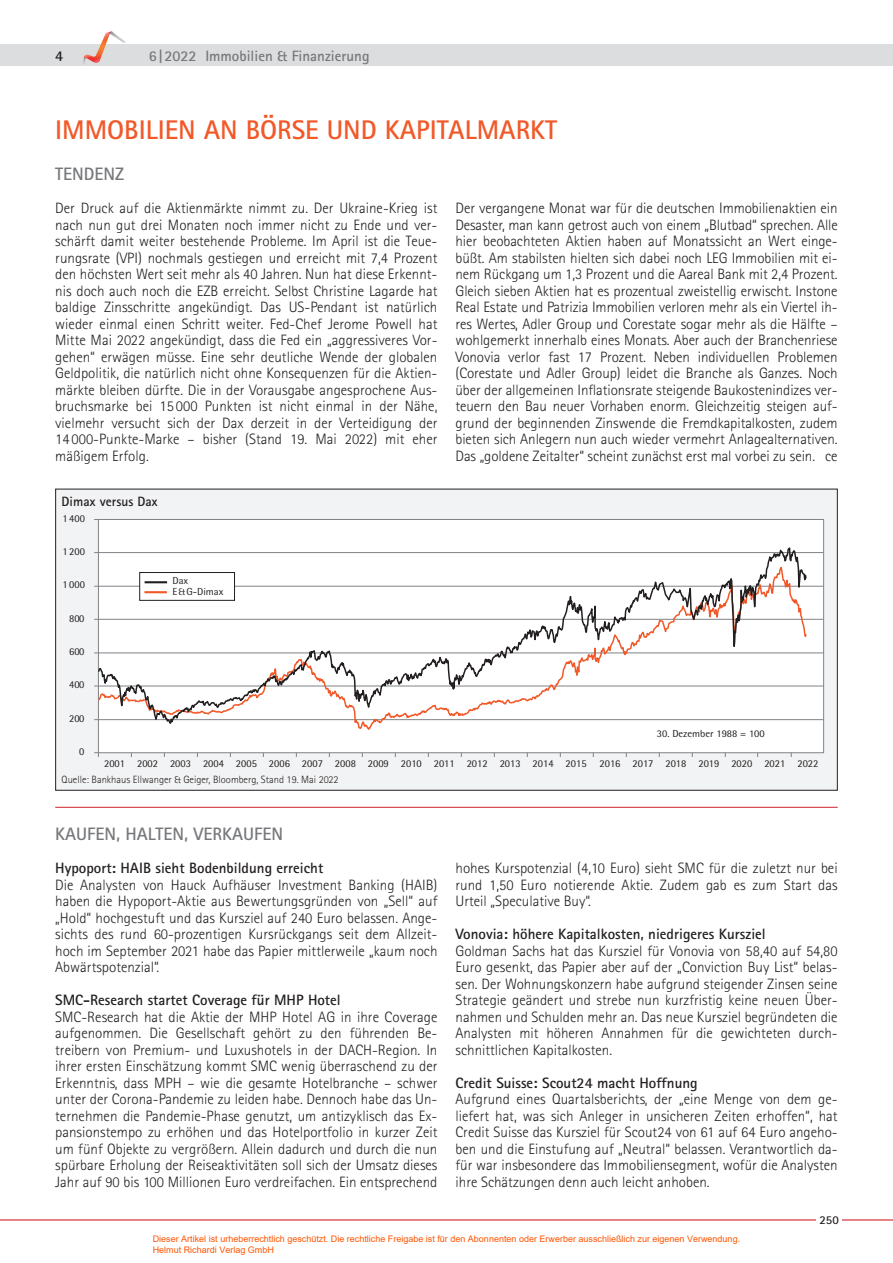
<style>
.page{position:relative;width:893px;height:1263px;background:#fff}
.page>*{position:absolute;margin:0;border:0;box-sizing:border-box;transform-origin:0 0}
.t1{font:700 27px "Rotis Sans Serif";color:#f15929}
.t2{font:700 18px "Rotis Sans Serif";color:#76787b}
.t3{font:300 15px/16.5px "Rotis Sans Serif";color:#231f20;text-align:justify}
.t4{font:700 15px "Rotis Sans Serif";color:#231f20}
.t5{font:700 15px "Rotis Sans Serif";color:#76787b}
.t6{font:700 13.5px "Rotis Sans Serif";color:#231f20}
.t7{font:700 12px "Rotis Sans Serif";color:#231f20}
.t8{font:10.5px "Rotis Semi Sans";color:#231f20}
.t9{font:300 10.5px "Rotis Sans Serif";color:#231f20}
.t10{font:10.2px/11.1px "Rotis Semi Sans";color:#231f20}
.t11{font:9px/10.8px "Arial";color:#ff5400}
</style>
<div class="page">
<div style="left:0;top:45px;width:893px;height:21px;background:#dcdddf"></div>
<hr style="left:0;top:1219px;width:893px;height:1px;background:#d1232a">
<svg style="left:83px;top:31px;width:43px;height:34px"></svg>
<div style="left:816px;top:1214px;width:26px;height:13px;background:#fff"></div>
<div style="left:56px;top:489px;width:781px;height:301px;background:#f2f3f4"></div>
<div style="left:98px;top:519px;width:726px;height:234px;background:#fff"></div>
<hr style="left:98px;top:519px;width:726px;height:1px;background:#808285">
<hr style="left:98px;top:552px;width:726px;height:1px;background:#808285">
<hr style="left:98px;top:586px;width:726px;height:1px;background:#808285">
<hr style="left:98px;top:619px;width:726px;height:1px;background:#808285">
<hr style="left:98px;top:652px;width:726px;height:1px;background:#808285">
<hr style="left:98px;top:686px;width:726px;height:1px;background:#808285">
<hr style="left:98px;top:719px;width:726px;height:1px;background:#808285">
<svg style="left:94px;top:752px;width:5px;height:5px"></svg>
<svg style="left:97px;top:544px;width:711px;height:183px"></svg>
<div style="left:140px;top:572px;width:94px;height:28px;background:#fff"></div>
<div style="left:139px;top:572px;width:96px;height:29px;border:1px solid #231f20"></div>
<hr style="left:146px;top:581px;width:20px;height:2px;background:#231f20">
<hr style="left:145px;top:591px;width:21px;height:2px;background:#f15929">
<hr style="left:55px;top:807px;width:783px;height:1px;background:#d1232a">
<p class="t4" style="left:55px;top:46px;width:10px">4</p>
<p class="t5" style="left:149px;top:46px;width:222px">6|2022 Immobilien &amp; Finanzierung</p>
<h1 class="t1" style="left:55px;top:113px;width:503px">IMMOBILIEN AN BÖRSE UND KAPITALMARKT</h1>
<p class="t2" style="left:55px;top:163px;width:70px">TENDENZ</p>
<p class="t3" style="left:55px;top:200px;width:384px">Der Druck auf die Aktienmärkte nimmt zu. Der Ukraine-Krieg ist nach nun gut drei Monaten noch immer nicht zu Ende und ver&shy;schärft damit weiter bestehende Probleme. Im April ist die Teue&shy;rungsrate (VPI) nochmals gestiegen und erreicht mit 7,4 Prozent den höchsten Wert seit mehr als 40 Jahren. Nun hat diese Erkennt&shy;nis doch auch noch die EZB erreicht. Selbst Christine Lagarde hat baldige Zinsschritte angekündigt. Das US-Pendant ist natürlich wieder einmal einen Schritt weiter. Fed-Chef Jerome Powell hat Mitte Mai 2022 angekündigt, dass die Fed ein „aggressiveres Vor&shy;gehen“ erwägen müsse. Eine sehr deutliche Wende der globalen Geldpolitik, die natürlich nicht ohne Konsequenzen für die Aktien&shy;märkte bleiben dürfte. Die in der Vorausgabe angesprochene Aus&shy;bruchsmarke bei 15 000 Punkten ist nicht einmal in der Nähe, vielmehr versucht sich der Dax derzeit in der Verteidigung der 14 000-Punkte-Marke – bisher (Stand 19. Mai 2022) mit eher mäßigem Erfolg.</p>
<p class="t3" style="left:455px;top:200px;width:384px">Der vergangene Monat war für die deutschen Immobilienaktien ein Desaster, man kann getrost auch von einem „Blutbad“ sprechen. Alle hier beobachteten Aktien haben auf Monatssicht an Wert einge&shy;büßt. Am stabilsten hielten sich dabei noch LEG Immobilien mit ei&shy;nem Rückgang um 1,3 Prozent und die Aareal Bank mit 2,4 Prozent.<br>Gleich sieben Aktien hat es prozentual zweistellig erwischt. Instone Real Estate und Patrizia Immobilien verloren mehr als ein Viertel ih&shy;res Wertes, Adler Group und Corestate sogar mehr als die Hälfte – wohlgemerkt innerhalb eines Monats. Aber auch der Branchenriese Vonovia verlor fast 17 Prozent. Neben individuellen Problemen (Corestate und Adler Group) leidet die Branche als Ganzes. Noch über der allgemeinen Inflationsrate steigende Baukostenindizes ver&shy;teuern den Bau neuer Vorhaben enorm. Gleichzeitig steigen auf&shy;grund der beginnenden Zinswende die Fremdkapitalkosten, zudem bieten sich Anlegern nun auch wieder vermehrt Anlagealternativen.<br>Das „goldene Zeitalter“ scheint zunächst erst mal vorbei zu sein. ce</p>
<p class="t6" style="left:62px;top:493px;width:98px">Dimax versus Dax</p>
<p class="t8" style="left:63px;top:512px;width:24px">1 400</p>
<p class="t8" style="left:63px;top:545px;width:24px">1 200</p>
<p class="t8" style="left:63px;top:578px;width:24px">1 000</p>
<p class="t8" style="left:69px;top:612px;width:17px">800</p>
<p class="t8" style="left:69px;top:645px;width:17px">600</p>
<p class="t8" style="left:69px;top:678px;width:17px">400</p>
<p class="t8" style="left:69px;top:712px;width:17px">200</p>
<p class="t8" style="left:79px;top:745px;width:7px">0</p>
<p class="t10" style="left:172px;top:575px;width:52px">Dax<br>E &amp; G-Dimax</p>
<p class="t10" style="left:657px;top:728px;width:109px">30. Dezember 1988 = 100</p>
<p class="t8" style="left:104px;top:757px;width:716px">2001 2002 2003 2004 2005 2006 2007 2008 2009 2010 2011 2012 2013 2014 2015 2016 2017 2018 2019 2020 2021 2022</p>
<p class="t9" style="left:62px;top:773px;width:279px">Quelle: Bankhaus Ellwanger &amp; Geiger, Bloomberg, Stand 19. Mai 2022</p>
<p class="t2" style="left:55px;top:823px;width:229px">KAUFEN, HALTEN, VERKAUFEN</p>
<p class="t4" style="left:55px;top:858px;width:270px">Hypoport: HAIB sieht Bodenbildung erreicht</p>
<p class="t3" style="left:55px;top:876px;width:384px">Die Analysten von Hauck Aufhäuser Investment Banking (HAIB) haben die Hypoport-Aktie aus Bewertungsgründen von „Sell“ auf „Hold“ hochgestuft und das Kursziel auf 240 Euro belassen. Ange&shy;sichts des rund 60-prozentigen Kursrückgangs seit dem Allzeit&shy;hoch im September 2021 habe das Papier mittlerweile „kaum noch Abwärtspotenzial“.</p>
<p class="t4" style="left:55px;top:990px;width:287px">SMC-Research startet Coverage für MHP Hotel</p>
<p class="t3" style="left:55px;top:1008px;width:384px">SMC-Research hat die Aktie der MHP Hotel AG in ihre Coverage aufgenommen. Die Gesellschaft gehört zu den führenden Be&shy;treibern von Premium- und Luxushotels in der DACH-Region. In ihrer ersten Einschätzung kommt SMC wenig überraschend zu der Erkenntnis, dass MPH – wie die gesamte Hotelbranche – schwer unter der Corona-Pandemie zu leiden habe. Dennoch habe das Un&shy;ternehmen die Pandemie-Phase genutzt, um antizyklisch das Ex&shy;pansionstempo zu erhöhen und das Hotelportfolio in kurzer Zeit um fünf Objekte zu vergrößern. Allein dadurch und durch die nun spürbare Erholung der Reiseaktivitäten soll sich der Umsatz dieses Jahr auf 90 bis 100 Millionen Euro verdreifachen. Ein entsprechend</p>
<p class="t3" style="left:455px;top:860px;width:384px">hohes Kurspotenzial (4,10 Euro) sieht SMC für die zuletzt nur bei rund 1,50 Euro notierende Aktie. Zudem gab es zum Start das Urteil „Speculative Buy“.</p>
<p class="t4" style="left:455px;top:924px;width:312px">Vonovia: höhere Kapitalkosten, niedrigeres Kursziel</p>
<p class="t3" style="left:455px;top:942px;width:384px">Goldman Sachs hat das Kursziel für Vonovia von 58,40 auf 54,80<br>Euro gesenkt, das Papier aber auf der „Conviction Buy List“ belas&shy;sen. Der Wohnungskonzern habe aufgrund steigender Zinsen seine Strategie geändert und strebe nun kurzfristig keine neuen Über&shy;nahmen und Schulden mehr an. Das neue Kursziel begründeten die Analysten mit höheren Annahmen für die gewichteten durch&shy;schnittlichen Kapitalkosten.</p>
<p class="t4" style="left:455px;top:1073px;width:244px">Credit Suisse: Scout24 macht Hoffnung</p>
<p class="t3" style="left:455px;top:1091px;width:384px">Aufgrund eines Quartalsberichts, der „eine Menge von dem ge&shy;liefert hat, was sich Anleger in unsicheren Zeiten erhoffen“, hat Credit Suisse das Kursziel für Scout24 von 61 auf 64 Euro angeho&shy;ben und die Einstufung auf „Neutral“ belassen. Verantwortlich da&shy;für war insbesondere das Immobiliensegment, wofür die Analysten ihre Schätzungen denn auch leicht anhoben.</p>
<p class="t7" style="left:819px;top:1212px;width:21px">250</p>
<p class="t11" style="left:153px;top:1233px;width:589px">Dieser Artikel ist urheberrechtlich geschützt. Die rechtliche Freigabe ist für den Abonnenten oder Erwerber ausschließlich zur eigenen Verwendung.<br>Helmut Richardi Verlag GmbH</p>
</div>
